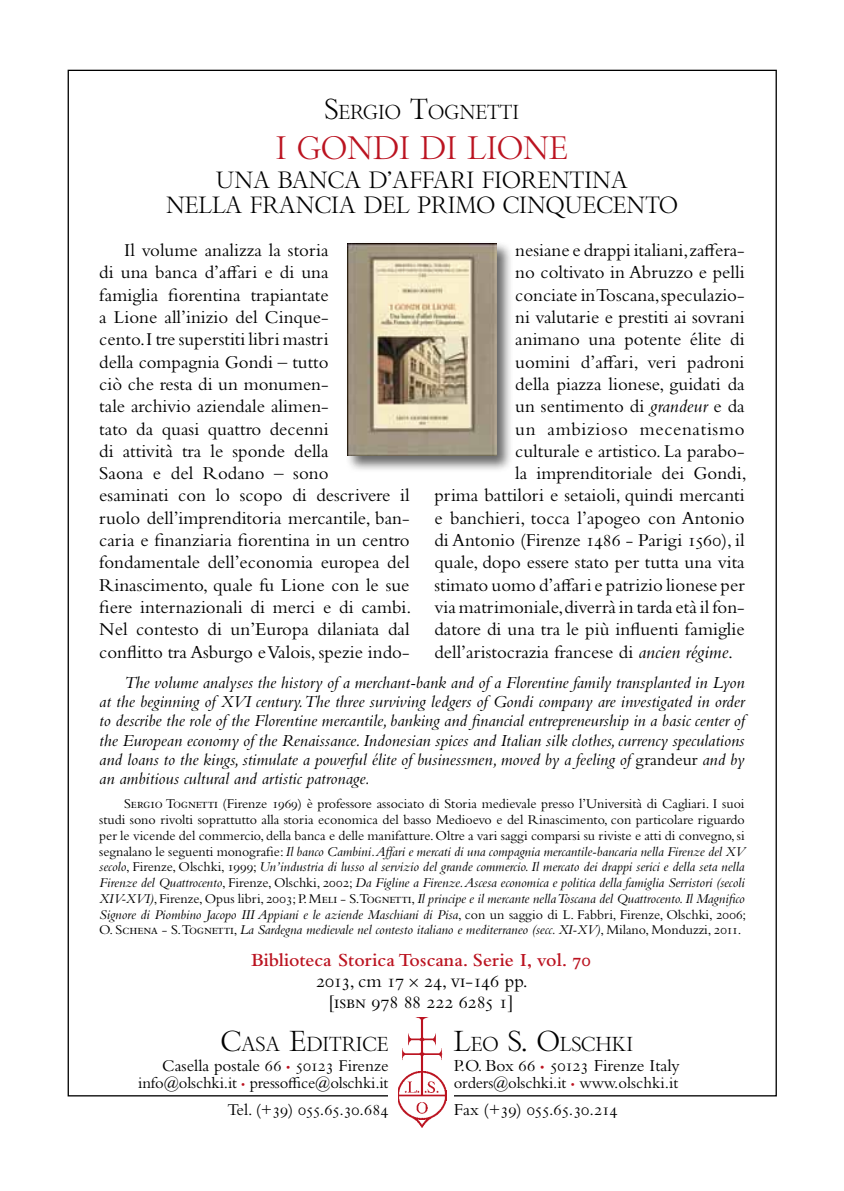
<style>
.page{position:relative;width:844px;height:1191px;background:#fff}
.page>*{position:absolute;margin:0;border:0;box-sizing:border-box;transform-origin:0 0}
.t1{font:31.5px "Bembo Titling MT Std";color:#bb1320}
.t2{font:22.75px/24.5px "Bembo Titling MT Std";color:#000;text-align:center}
.t3{font:19.6px "Bembo Titling MT Std";color:#000}
.t4{font:19.25px/21px "Bembo Std";color:#000;text-align:center}
.t5{font:18.9px/22.4px "Bembo Std";color:#000}
.t6{font:18.9px "Bembo Std";letter-spacing:.035em;color:#000}
.t7{font:italic 17.5px/19.2px "Bembo Std";color:#000;text-align:justify}
.t8{font:17.5px "Bembo Std";color:#000}
.t9{font:17.5px "Bembo Std";letter-spacing:-.02em;color:#000}
.t10{font:17.15px "Bembo Std";color:#000}
.t11{font:17.15px "Bembo Std";letter-spacing:-.02em;color:#000}
.t12{font:16.62px "Bembo Std";letter-spacing:-.01em;color:#000}
.t13{font:14px/15.8px "Bembo Std";letter-spacing:-.005em;color:#000;text-align:justify}
.s1{font-size:28px}
.s2{font-style:normal}
.s3{font-style:italic}
.s4{font-weight:600;color:#bb1320}
.s5{font-family:"Bembo Cost"}
.s6{font-size:11.9px;color:#bb1320}
.s7{font-size:11.38px;color:#bb1320}
.s8{font-size:12.25px;color:#bb1320}
</style>
<div class="page">
<img style="left:398px;top:1017px;width:48px;height:110px">
<div style="left:345px;top:241px;width:168px;height:232px;background:#000;opacity:.6"></div>
<img style="left:347px;top:243px;width:149px;height:212px">
<p class="t3" style="left:325px;top:100px;width:196px"><span class="s1">S</span>ERGIO <span class="s1">T</span>OGNETTI</p>
<h1 class="t1" style="left:276px;top:129px;width:294px">I GONDI DI LIONE</h1>
<p class="t2" style="left:166px;top:168px;width:513px">UNA BANCA D’AFFARI FIORENTINA<br>NELLA FRANCIA DEL PRIMO CINQUECENTO</p>
<p class="t5" style="left:99px;top:238px;width:313px;text-indent:25px">Il volume analizza la storia<br>di una banca d’affari e di una<br>famiglia fiorentina trapiantate<br>a Lione all’inizio del Cinque-<br>cento. I tre superstiti libri mastri<br>della compagnia Gondi – tutto<br>ciò che resta di un monumen-<br>tale archivio aziendale alimen-<br>tato da quasi quattro decenni<br>di attività tra le sponde della<br>Saona e del Rodano – sono<br>esaminati con lo scopo di descrivere il ruolo dell’imprenditoria mercantile, ban&shy;caria e finanziaria fiorentina in un centro fondamentale dell’economia europea del Rinascimento, quale fu Lione con le sue fiere internazionali di merci e di cambi.<br>Nel contesto di un’Europa dilaniata dal conflitto tra Asburgo e Valois, spezie indo-</p>
<p class="t7" style="left:99px;top:672px;width:646px;text-indent:25px">The volume analyses the history of a merchant-bank and of a Florentine family transplanted in Lyon at the beginning of XVI century. The three surviving ledgers of Gondi company are investigated in order to describe the role of the Florentine mercantile, banking and financial entrepreneurship in a basic center of the European economy of the Renaissance. Indonesian spices and Italian silk clothes, currency speculations and loans to the kings, stimulate a powerful élite of businessmen, moved by a feeling of <span class="s2">grandeur</span> and by an ambitious cultural and artistic patronage.</p>
<p class="t5" style="left:515px;top:238px;width:231px">nesiane e drappi italiani,zaffera-</p>
<p class="t5" style="left:515px;top:261px;width:231px">no coltivato in Abruzzo e pelli</p>
<p class="t5" style="left:515px;top:283px;width:231px">conciate in Toscana, speculazio-</p>
<p class="t5" style="left:515px;top:305px;width:231px">ni valutarie e prestiti ai sovrani</p>
<p class="t5" style="left:515px;top:328px;width:231px">animano una potente élite di</p>
<p class="t5" style="left:515px;top:350px;width:231px">uomini d’affari, veri padroni</p>
<p class="t5" style="left:515px;top:372px;width:231px">della piazza lionese, guidati da</p>
<p class="t5" style="left:515px;top:395px;width:231px">un sentimento di <span class="s3">grandeur</span> e da</p>
<p class="t6" style="left:515px;top:417px;width:231px">un ambizioso mecenatismo</p>
<p class="t5" style="left:515px;top:439px;width:231px">culturale e artistico. La parabo-</p>
<p class="t5" style="left:515px;top:462px;width:233px">la imprenditoriale dei Gondi,</p>
<p class="t5" style="left:434px;top:484px;width:312px">prima battilori e setaioli, quindi mercanti</p>
<p class="t5" style="left:434px;top:506px;width:312px">e banchieri, tocca l’apogeo con Antonio</p>
<p class="t5" style="left:434px;top:528px;width:312px">di Antonio (Firenze 1486 - Parigi 1560), il</p>
<p class="t5" style="left:434px;top:551px;width:312px">quale, dopo essere stato per tutta una vita</p>
<p class="t5" style="left:434px;top:573px;width:312px">stimato uomo d’affari e patrizio lionese per</p>
<p class="t5" style="left:434px;top:595px;width:312px">via matrimoniale,diverrà in tarda età il fon-</p>
<p class="t5" style="left:434px;top:618px;width:312px">datore di una tra le più influenti famiglie</p>
<p class="t5" style="left:434px;top:640px;width:300px">dell’aristocrazia francese di <span class="s3">ancien régime</span>.</p>
<p class="t13" style="left:99px;top:796px;width:648px;text-indent:25px">Sergio Tognetti (Firenze 1969) è professore associato di Storia medievale presso l’Università di Cagliari. I suoi studi sono rivolti soprattutto alla storia economica del basso Medioevo e del Rinascimento, con particolare riguardo per le vicende del commercio, della banca e delle manifatture. Oltre a vari saggi comparsi su riviste e atti di convegno, si segnalano le seguenti monografie: <span class="s3">Il banco Cambini.Affari e mercati di una compagnia mercantile-bancaria nella Firenze del XV secolo</span>, Firenze, Olschki, 1999; <span class="s3">Un’industria di lusso al servizio del grande commercio. Il mercato dei drappi serici e della seta nella Firenze del Quattrocento</span>, Firenze, Olschki, 2002; <span class="s3">Da Figline a Firenze. Ascesa economica e politica della famiglia Serristori (secoli XIV-XVI)</span>, Firenze, Opus libri, 2003; P. Meli - S.Tognetti, <span class="s3">Il principe e il mercante nella Toscana del Quattrocento. Il Magnifico Signore di Piombino Jacopo III Appiani e le aziende Maschiani di Pisa</span>, con un saggio di L. Fabbri, Firenze, Olschki, 2006; O. Schena - S.Tognetti, <span class="s3">La Sardegna medievale nel contesto italiano e mediterraneo (secc. XI-XV)</span>, Milano, Monduzzi, 2011.</p>
<p class="t4" style="left:251px;top:948px;width:341px"><span class="s4">Biblioteca Storica Toscana. Serie I, vol. 70<br></span>2013, cm 17 <span class="s5">¥</span> 24, vi-146 pp.<br>[isbn 978 88 222 6285 1]</p>
<p class="t3" style="left:221px;top:1031px;width:169px"><span class="s1">C</span>ASA <span class="s1">E</span>DITRICE</p>
<p class="t10" style="left:162px;top:1055px;width:228px">Casella postale 66 <span class="s6">•</span> 50123 Firenze</p>
<p class="t12" style="left:138px;top:1073px;width:251px">info@olschki.it <span class="s7">•</span> pressoffice@olschki.it</p>
<p class="t11" style="left:227px;top:1099px;width:162px">Tel. (+39) 055.65.30.684</p>
<p class="t3" style="left:453px;top:1031px;width:181px"><span class="s1">L</span>EO <span class="s1">S. O</span>LSCHKI</p>
<p class="t8" style="left:453px;top:1054px;width:227px">P.O. Box 66 <span class="s8">•</span> 50123 Firenze Italy</p>
<p class="t12" style="left:453px;top:1073px;width:226px">orders@olschki.it <span class="s7">•</span> www.olschki.it</p>
<p class="t9" style="left:453px;top:1098px;width:165px">Fax (+39) 055.65.30.214</p>
</div>
